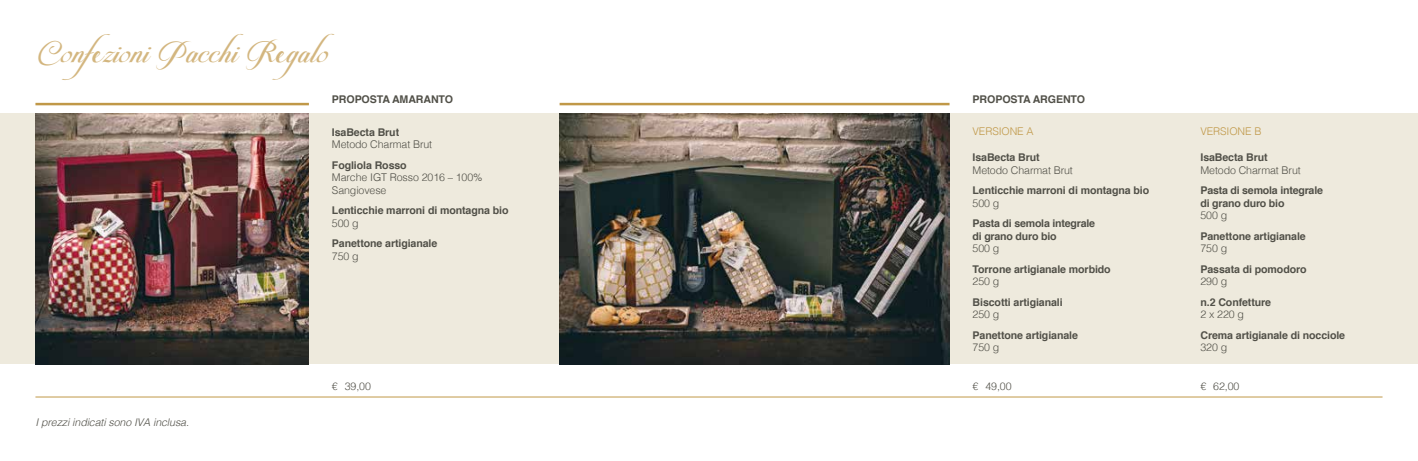
<style>
.page{position:relative;width:1418px;height:461px;background:#fff}
.page>*{position:absolute;margin:0;border:0;box-sizing:border-box;transform-origin:0 0}
.t1{font:35px "Pateglamt Scriptdemoversion";letter-spacing:.01em;color:#d3b67f}
.t2{font:700 10.62px/12.8px "Helvetica";letter-spacing:-.01em;color:#515048}
.t3{font:300 10.62px/12.8px "Helvetica";letter-spacing:-.01em;color:#515048}
.t4{font:italic 300 10.62px "Helvetica";letter-spacing:-.01em;color:#515048}
.t5{font:300 10.62px "Helvetica";letter-spacing:-.01em;color:#c09848}
</style>
<div class="page">
<div style="left:0;top:113px;width:1417px;height:251px;background:#eeeadd"></div>
<img style="left:35px;top:113px;width:274px;height:251px">
<hr style="left:35px;top:103px;width:274px;height:2px;background:#c09848">
<hr style="left:559px;top:103px;width:390px;height:2px;background:#c09848">
<img style="left:559px;top:113px;width:390px;height:251px">
<hr style="left:35px;top:396px;width:1347px;height:1px;background:#c09848">
<h1 class="t1" style="left:35px;top:29px;width:300px">Confezioni Pacchi Regalo</h1>
<p class="t2" style="left:332px;top:93px;width:123px">PROPOSTA AMARANTO</p>
<p class="t2" style="left:332px;top:126px;width:69px">IsaBecta Brut</p>
<p class="t3" style="left:332px;top:137px;width:102px">Metodo Charmat Brut</p>
<p class="t2" style="left:332px;top:159px;width:76px">Fogliola Rosso</p>
<p class="t3" style="left:332px;top:170px;width:152px">Marche IGT Rosso 2016 – 100%<br>Sangiovese</p>
<p class="t2" style="left:332px;top:204px;width:178px">Lenticchie marroni di montagna bio</p>
<p class="t3" style="left:332px;top:216px;width:28px">500 g</p>
<p class="t2" style="left:332px;top:237px;width:107px">Panettone artigianale</p>
<p class="t3" style="left:332px;top:249px;width:28px">750 g</p>
<p class="t2" style="left:972px;top:93px;width:114px">PROPOSTA ARGENTO</p>
<p class="t5" style="left:972px;top:122px;width:63px">VERSIONE A</p>
<p class="t2" style="left:972px;top:151px;width:69px">IsaBecta Brut</p>
<p class="t3" style="left:972px;top:163px;width:102px">Metodo Charmat Brut</p>
<p class="t2" style="left:972px;top:184px;width:178px">Lenticchie marroni di montagna bio</p>
<p class="t3" style="left:972px;top:196px;width:28px">500 g</p>
<p class="t2" style="left:972px;top:217px;width:124px">Pasta di semola integrale di grano duro bio</p>
<p class="t3" style="left:972px;top:241px;width:28px">500 g</p>
<p class="t2" style="left:972px;top:262px;width:140px">Torrone artigianale morbido</p>
<p class="t3" style="left:972px;top:274px;width:28px">250 g</p>
<p class="t2" style="left:972px;top:295px;width:92px">Biscotti artigianali</p>
<p class="t3" style="left:972px;top:307px;width:28px">250 g</p>
<p class="t2" style="left:972px;top:328px;width:107px">Panettone artigianale</p>
<p class="t3" style="left:972px;top:340px;width:28px">750 g</p>
<p class="t5" style="left:1200px;top:122px;width:63px">VERSIONE B</p>
<p class="t2" style="left:1200px;top:151px;width:69px">IsaBecta Brut</p>
<p class="t3" style="left:1200px;top:163px;width:102px">Metodo Charmat Brut</p>
<p class="t2" style="left:1200px;top:184px;width:124px">Pasta di semola integrale di grano duro bio</p>
<p class="t3" style="left:1200px;top:208px;width:28px">500 g</p>
<p class="t2" style="left:1200px;top:229px;width:107px">Panettone artigianale</p>
<p class="t3" style="left:1200px;top:241px;width:28px">750 g</p>
<p class="t2" style="left:1200px;top:262px;width:108px">Passata di pomodoro</p>
<p class="t3" style="left:1200px;top:274px;width:28px">290 g</p>
<p class="t2" style="left:1200px;top:295px;width:72px">n.2 Confetture</p>
<p class="t3" style="left:1200px;top:307px;width:45px">2 x 220 g</p>
<p class="t2" style="left:1200px;top:328px;width:146px">Crema artigianale di nocciole</p>
<p class="t3" style="left:1200px;top:340px;width:28px">320 g</p>
<p class="t4" style="left:35px;top:412px;width:155px">I prezzi indicati sono IVA inclusa.</p>
<p class="t3" style="left:332px;top:379px;width:40px">€ 39,00</p>
<p class="t3" style="left:972px;top:379px;width:40px">€ 49,00</p>
<p class="t3" style="left:1200px;top:379px;width:40px">€ 62,00</p>
</div>
